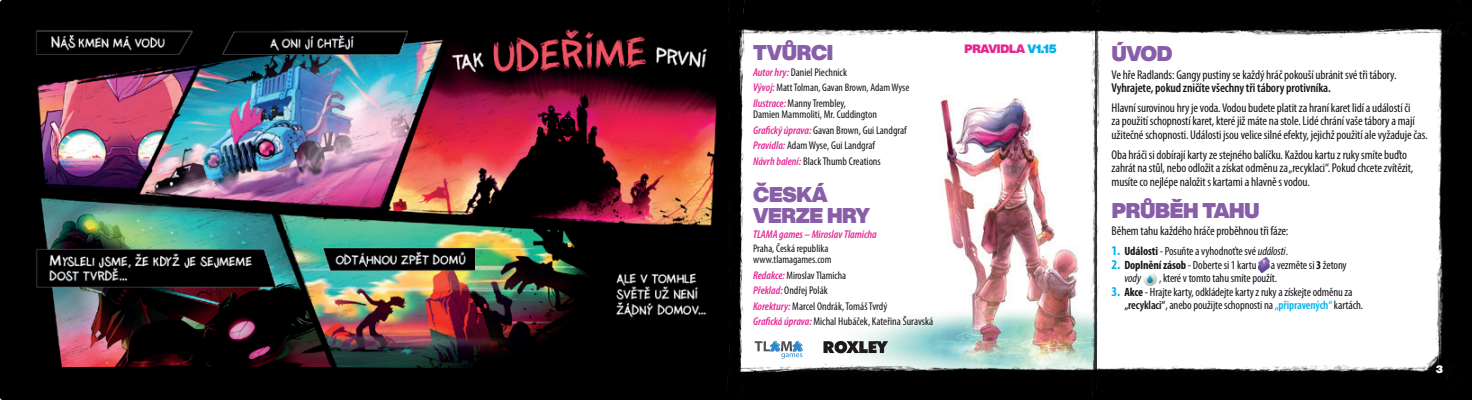
<style>
.page{position:relative;width:1472px;height:400px;background:#fff}
.page>*{position:absolute;margin:0;border:0;box-sizing:border-box;transform-origin:0 0}
.h3_-_purple_-_standa{font:900 21px/21px "Helvetica Now Display";letter-spacing:-.015em;color:#895ea8}
.t1{font:condensed 12.75px/13.5px "Myriad Pro";letter-spacing:-.01em;color:#171419}
.t2{font:condensed 12px/13.5px "Myriad Pro";letter-spacing:-.01em;color:#171419}
.H1_-_Helvetica_Xblac{font:900 12px "Helvetica Now Display";letter-spacing:-.015em;color:#e72592}
.t3{font:condensed 11.25px/11.2px "Myriad Pro";color:#171419}
.t4{font:italic 600 condensed 11.25px "Myriad Pro";color:#e52693}
.t5{font:condensed 10.95px/11.2px "Myriad Pro";color:#171419}
.t6{font:900 10.5px "Helvetica Now Display";color:#fff}
.s1{font-weight:600;font-style:italic;color:#e52693}
.s2{font-weight:600;font-style:italic;font-size:11.25px;color:#e52693}
.s3{font-weight:600;font-style:italic;color:#e72592}
.s4{color:#00b1ec}
.s5{font-weight:600}
.s6{font-weight:700;font-size:13.5px;color:#00b1ec}
.s7{font-weight:700}
.s8{font-style:italic}
.s9{font-weight:600;color:#00b1ec}
</style>
<div class="page">
<img style="left:839px;top:98px;width:248px;height:264px">
<div style="left:0;top:0;width:736px;height:400px;background:#000001;border-radius:3px"></div>
<img style="left:36px;top:29px;width:681px;height:339px">
<img style="left:1434px;top:38px;width:37px;height:362px">
<img style="left:747px;top:0;width:724px;height:38px">
<img style="left:747px;top:362px;width:713px;height:38px">
<img style="left:727px;top:0;width:20px;height:400px">
<img style="left:1258px;top:258px;width:11px;height:15px">
<svg style="left:1143px;top:273px;width:13px;height:12px"></svg>
<img style="left:1087px;top:0;width:15px;height:400px">
<svg style="left:754px;top:340px;width:49px;height:19px"></svg>
<svg style="left:823px;top:341px;width:65px;height:12px"></svg>
<p class="h3_-_purple_-_standa" style="left:753px;top:42px;width:82px">TVŮRCI</p>
<p class="t3" style="left:753px;top:66px;width:95px"><span class="s1">Autor hry:</span> Daniel Piechnick</p>
<p class="t5" style="left:753px;top:82px;width:158px"><span class="s2">Vývoj:</span> Matt Tolman, Gavan Brown, Adam Wyse</p>
<p class="t3" style="left:753px;top:97px;width:125px"><span class="s1">Ilustrace:</span> Manny Trembley,<br>Damien Mammoliti, Mr. Cuddington</p>
<p class="t3" style="left:753px;top:124px;width:155px"><span class="s1">Grafický úprava:</span> Gavan Brown, Gui Landgraf</p>
<p class="t3" style="left:753px;top:140px;width:124px"><span class="s1">Pravidla:</span> Adam Wyse, Gui Landgraf</p>
<p class="t3" style="left:753px;top:155px;width:129px"><span class="s3">Návrh balení:</span> Black Thumb Creations</p>
<p class="h3_-_purple_-_standa" style="left:753px;top:184px;width:119px">ČESKÁ<br>VERZE HRY</p>
<p class="t4" style="left:753px;top:228px;width:125px">TLAMA games – Miroslav Tlamicha</p>
<p class="t5" style="left:753px;top:242px;width:80px">Praha, Česká republika www.tlamagames.com</p>
<p class="t5" style="left:753px;top:269px;width:95px"><span class="s2">Redakce:</span> Miroslav Tlamicha</p>
<p class="t3" style="left:753px;top:284px;width:76px"><span class="s1">Překlad:</span> Ondřej Polák</p>
<p class="t3" style="left:753px;top:300px;width:136px"><span class="s1">Korektury:</span> Marcel Ondrák, Tomáš Tvrdý</p>
<p class="t3" style="left:753px;top:315px;width:182px"><span class="s1">Grafická úprava:</span> Michal Hubáček, Kateřina Šuravská</p>
<p class="H1_-_Helvetica_Xblac" style="left:964px;top:40px;width:94px">PRAVIDLA <span class="s4">V1.15</span></p>
<p class="h3_-_purple_-_standa" style="left:1111px;top:43px;width:62px">ÚVOD</p>
<p class="t1" style="left:1111px;top:67px;width:286px">Ve hře Radlands: Gangy pustiny se každý hráč pokouší ubránit své tři tábory.<br><span class="s5">Vyhrajete, pokud zničíte všechny tři tábory protivníka.</span></p>
<p class="t1" style="left:1111px;top:101px;width:317px">Hlavní surovinou hry je voda. Vodou budete platit za hraní karet lidí a událostí či<br>za použití schopností karet, které již máte na stole. Lidé chrání vaše tábory a mají užitečné schopnosti. Události jsou velice silné efekty, jejichž použití ale vyžaduje čas.</p>
<p class="t1" style="left:1111px;top:148px;width:303px">Oba hráči si dobírají karty ze stejného balíčku. Každou kartu z ruky smíte buďto zahrát na stůl, nebo odložit a získat odměnu za „recyklaci“. Pokud chcete zvítězit, musíte co nejlépe naložit s kartami a hlavně s vodou.</p>
<p class="h3_-_purple_-_standa" style="left:1111px;top:199px;width:149px">PRŮBĚH TAHU</p>
<p class="t1" style="left:1111px;top:224px;width:178px">Během tahu každého hráče proběhnou tři fáze:</p>
<p class="t2" style="left:1111px;top:244px;width:178px"><span class="s6">1.</span> <span class="s7">Události</span> - Posuňte a vyhodnoťte své <span class="s8">události</span>.</p>
<p class="t2" style="left:1124px;top:258px;width:224px;text-indent:-13px"><span class="s6">2.</span> <span class="s7">Doplnění zásob</span> - Doberte si 1 kartu a vezměte si <span class="s7">3</span> žetony <span class="s8">vody</span></p>
<p class="t2" style="left:1158px;top:271px;width:119px">, které v tomto tahu smíte použít.</p>
<p class="t2" style="left:1124px;top:285px;width:240px;text-indent:-13px"><span class="s6">3.</span> <span class="s7">Akce</span> - Hrajte karty, odkládejte karty z ruky a získejte odměnu za <span class="s5">„recyklaci“</span>, anebo použijte schopnosti na <span class="s9">„připravených“</span> kartách.</p>
<p class="t6" style="left:1435px;top:362px;width:9px">3</p>
</div>
